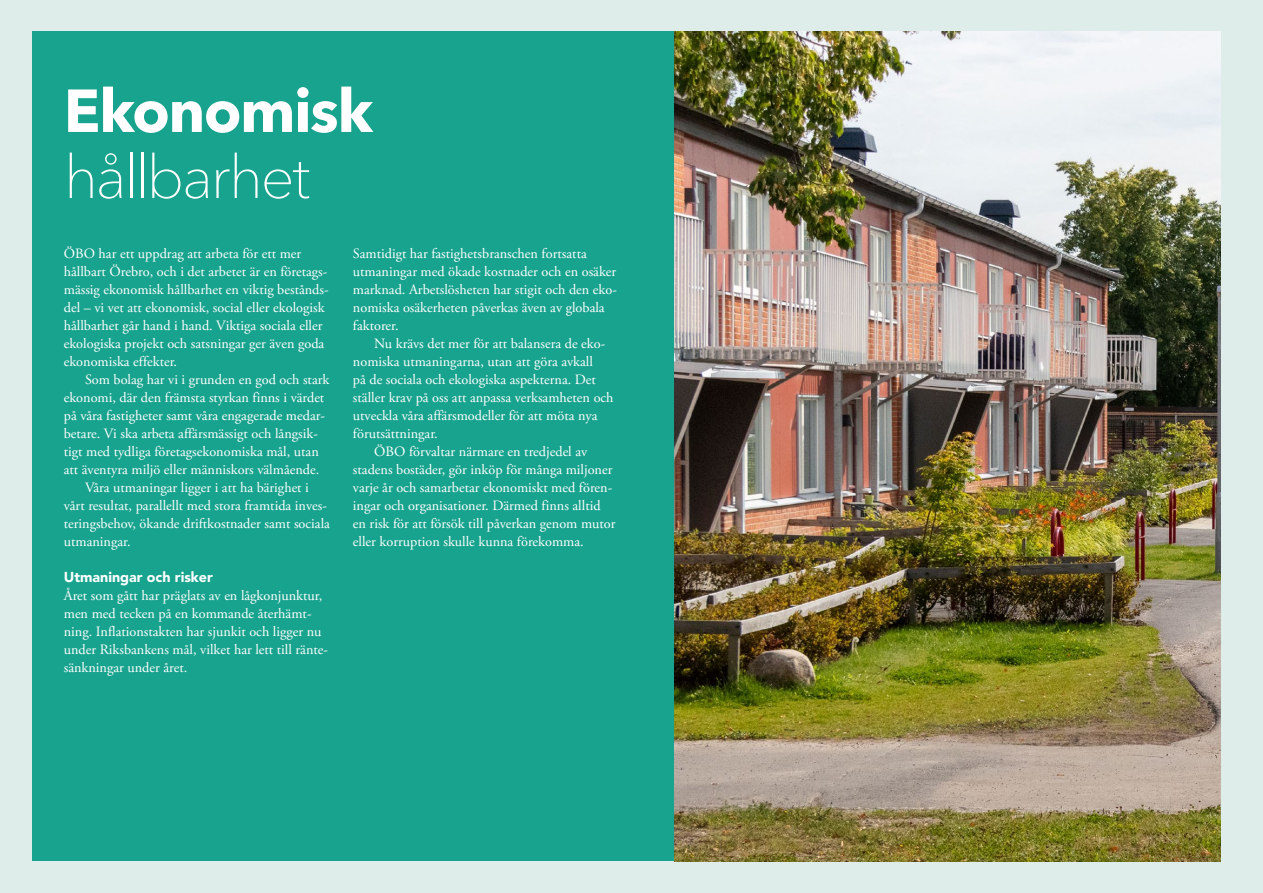
<style>
.page{position:relative;width:1263px;height:893px;background:#deede9}
.page>*{position:absolute;margin:0;border:0;box-sizing:border-box;transform-origin:0 0}
.Rubrik_1_Avenir{font:100 60px/66px "Avenir Next LT Pro";letter-spacing:-.045em;color:#fff}
.Brödtext_indrag{font:14.25px/18px "Adobe Garamond Pro";color:#fff}
.Brödtext_indrag-2{font:900 14.25px "Avenir LT Std";color:#fff}
.s1{font-weight:700}
</style>
<div class="page">
<div style="left:32px;top:32px;width:642px;height:829px;background:#18a38e"></div>
<img style="left:674px;top:32px;width:546px;height:829px">
<h1 class="Rubrik_1_Avenir" style="left:64px;top:78px;width:311px"><span class="s1">Ekonomisk </span>hållbarhet</h1>
<p class="Brödtext_indrag" style="left:64px;top:245px;width:266px">ÖBO har ett uppdrag att arbeta för ett mer hållbart Örebro, och i det arbetet är en företags&shy;mässig ekonomisk hållbarhet en viktig bestånds&shy;del – vi vet att ekonomisk, social eller ekologisk hållbarhet går hand i hand. Viktiga sociala eller ekologiska projekt och satsningar ger även goda ekonomiska effekter.</p>
<p class="Brödtext_indrag" style="left:64px;top:371px;width:267px;text-indent:21px">Som bolag har vi i grunden en god och stark ekonomi, där den främsta styrkan finns i värdet på våra fastigheter samt våra engagerade medar&shy;betare. Vi ska arbeta affärsmässigt och långsik&shy;tigt med tydliga företagsekonomiska mål, utan att äventyra miljö eller människors välmående.</p>
<p class="Brödtext_indrag" style="left:64px;top:479px;width:268px;text-indent:21px">Våra utmaningar ligger i att ha bärighet i vårt resultat, parallellt med stora framtida inves&shy;teringsbehov, ökande driftkostnader samt sociala utmaningar.</p>
<p class="Brödtext_indrag-2" style="left:64px;top:569px;width:151px">Utmaningar och risker</p>
<p class="Brödtext_indrag" style="left:64px;top:587px;width:266px">Året som gått har präglats av en lågkonjunktur, men med tecken på en kommande återhämt&shy;ning. Inflationstakten har sjunkit och ligger nu under Riksbankens mål, vilket har lett till ränte&shy;sänkningar under året.</p>
<p class="Brödtext_indrag" style="left:353px;top:245px;width:265px">Samtidigt har fastighetsbranschen fortsatta utmaningar med ökade kostnader och en osäker marknad. Arbetslösheten har stigit och den eko&shy;nomiska osäkerheten påverkas även av globala faktorer.</p>
<p class="Brödtext_indrag" style="left:353px;top:335px;width:262px;text-indent:21px">Nu krävs det mer för att balansera de eko&shy;nomiska utmaningarna, utan att göra avkall<br>på de sociala och ekologiska aspekterna. Det ställer krav på oss att anpassa verksamheten och utveckla våra affärsmodeller för att möta nya förutsättningar.</p>
<p class="Brödtext_indrag" style="left:353px;top:443px;width:264px;text-indent:21px">ÖBO förvaltar närmare en tredjedel av stadens bostäder, gör inköp för många miljoner varje år och samarbetar ekonomiskt med fören&shy;ingar och organisationer. Därmed finns alltid en risk för att försök till påverkan genom mutor eller korruption skulle kunna förekomma.</p>
</div>
